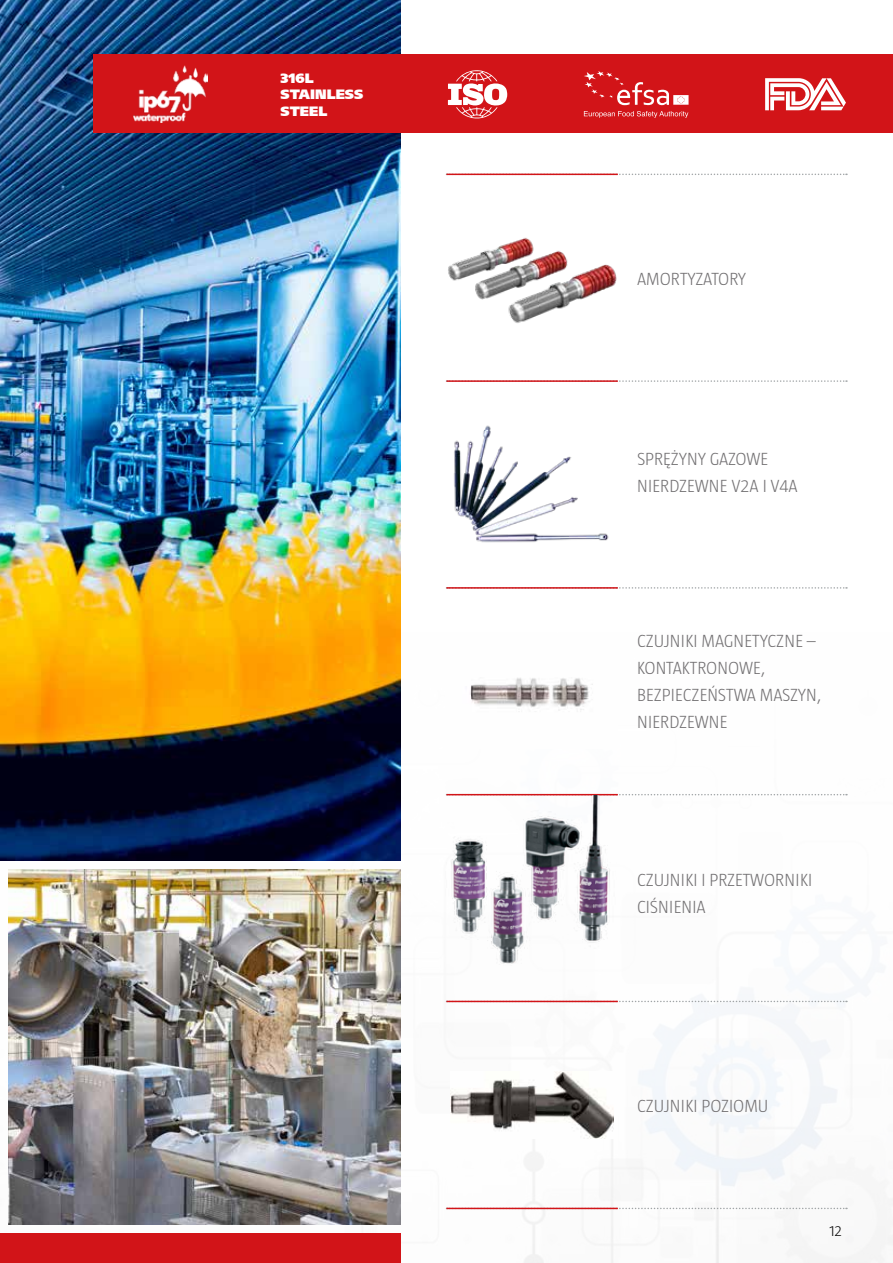
<style>
.page{position:relative;width:893px;height:1263px;background:#fff}
.page>*{position:absolute;margin:0;border:0;box-sizing:border-box;transform-origin:0 0}
.t1{font:300 18px/27px "Taz";color:#727072}
.t2{font:300 15px "Taz";color:#000}
.t3{font:900 13.5px/16.2px "Frutiger CE";color:#fff}
</style>
<div class="page">
<img style="left:8px;top:504px;width:885px;height:759px">
<img style="left:9px;top:869px;width:391px;height:356px">
<img style="left:0;top:0;width:400px;height:861px">
<svg style="left:619px;top:174px;width:228px;height:1px"></svg>
<svg style="left:619px;top:380px;width:228px;height:2px"></svg>
<svg style="left:618px;top:587px;width:229px;height:2px"></svg>
<svg style="left:618px;top:794px;width:229px;height:1px"></svg>
<svg style="left:618px;top:1001px;width:229px;height:1px"></svg>
<svg style="left:618px;top:1208px;width:229px;height:1px"></svg>
<hr style="left:446px;top:174px;width:172px;height:1px;background:#d21418">
<hr style="left:446px;top:380px;width:172px;height:2px;background:#d21418">
<hr style="left:446px;top:587px;width:172px;height:2px;background:#d21418">
<hr style="left:446px;top:794px;width:172px;height:1px;background:#d21418">
<hr style="left:446px;top:1001px;width:172px;height:1px;background:#d21418">
<hr style="left:446px;top:1208px;width:172px;height:1px;background:#d21418">
<img style="left:448px;top:238px;width:169px;height:85px">
<img style="left:448px;top:425px;width:168px;height:127px">
<img style="left:446px;top:634px;width:171px;height:114px">
<img style="left:446px;top:795px;width:172px;height:171px">
<img style="left:450px;top:1071px;width:163px;height:68px">
<div style="left:94px;top:54px;width:799px;height:79px;background:#d21418"></div>
<img style="left:133px;top:66px;width:74px;height:57px">
<svg style="left:448px;top:70px;width:59px;height:49px"></svg>
<svg style="left:584px;top:111px;width:104px;height:7px"></svg>
<svg style="left:584px;top:71px;width:105px;height:34px"></svg>
<svg style="left:765px;top:78px;width:81px;height:32px"></svg>
<div style="left:0;top:1233px;width:400px;height:30px;background:#d21418"></div>
<p class="t3" style="left:280px;top:70px;width:84px">316L<br>STAINLESS<br>STEEL</p>
<p class="t1" style="left:637px;top:265px;width:111px">AMORTYZATORY</p>
<p class="t1" style="left:637px;top:445px;width:162px">SPRĘŻYNY GAZOWE<br>NIERDZEWNE V2A I V4A</p>
<p class="t1" style="left:637px;top:627px;width:186px">CZUJNIKI MAGNETYCZNE –<br>KONTAKTRONOWE,<br>BEZPIECZEŃSTWA MASZYN,<br>NIERDZEWNE</p>
<p class="t1" style="left:637px;top:866px;width:177px">CZUJNIKI I PRZETWORNIKI<br>CIŚNIENIA</p>
<p class="t1" style="left:637px;top:1092px;width:133px">CZUJNIKI POZIOMU</p>
<p class="t2" style="left:829px;top:1222px;width:14px">12</p>
</div>
